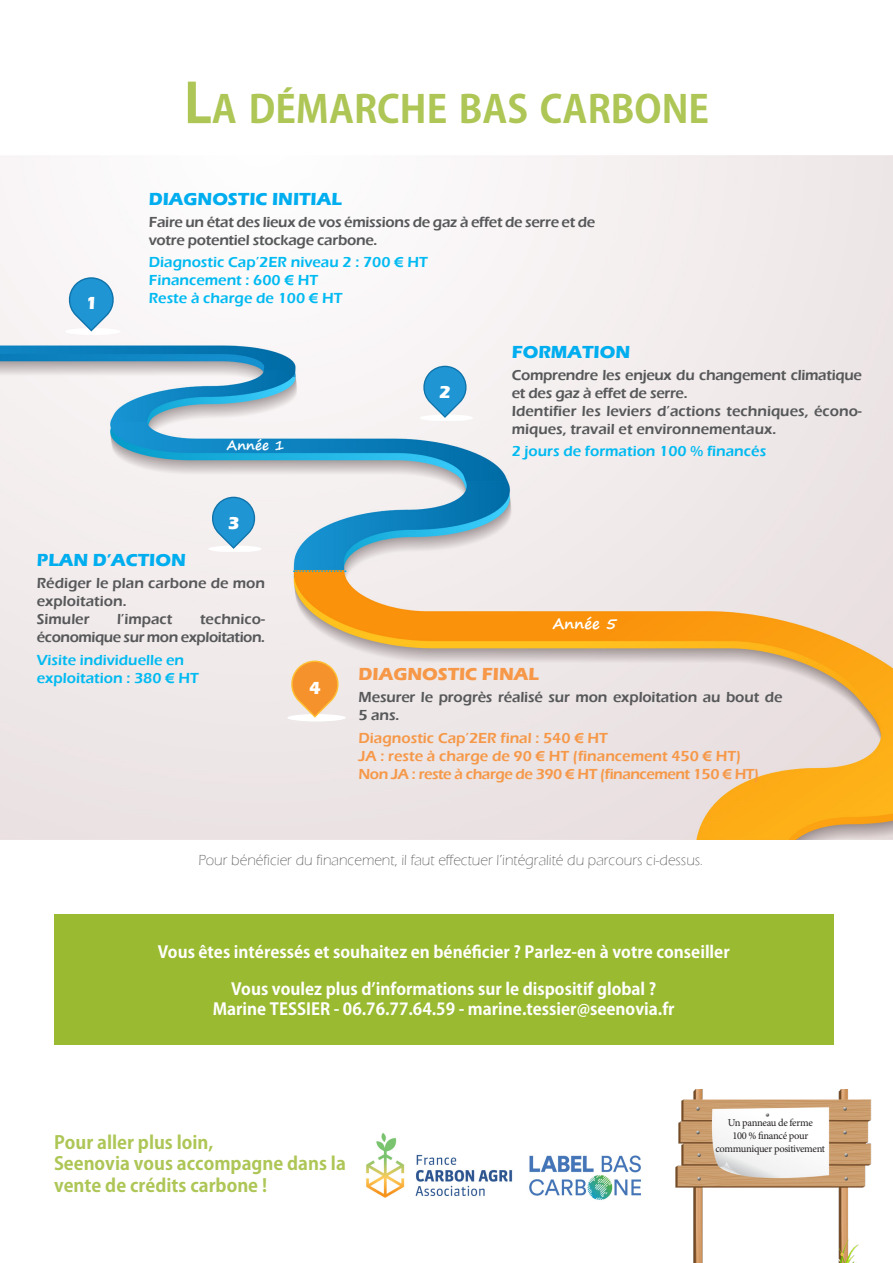
<style>
.page{position:relative;width:893px;height:1263px;background:#fff}
.page>*{position:absolute;margin:0;border:0;box-sizing:border-box;transform-origin:0 0}
.t1{font:700 37.8px "Koz Go Pr 6 N";color:#adc656}
.t2{font:700 18px/21.6px "Koz Go Pr 6 N";color:#adc656}
.t3{font:700 18px "Eras ITC";color:#00aeef}
.t4{font:700 18px "Eras ITC";color:#f69848}
.t5{font:700 18px "Eras ITC";color:#fff}
.t6{font:700 16.5px "Koz Go Pr 6 N";color:#fff}
.t7{font:600 15px/18px "Eras ITC";letter-spacing:-.01em;color:#57585a}
.t8{font:600 15px/18px "Eras ITC";color:#00baf1}
.t9{font:300 15px "Eras ITC";color:#57585a}
.t10{font:600 15px/18px "Eras ITC";color:#f69848}
.t11{font:600 15px "Eras ITC";letter-spacing:-.03em;color:#f69848}
.t12{font:600 15px/18px "Eras ITC";letter-spacing:-.03em;color:#57585a;text-align:right}
.t13{font:700 15px "Segoe Print";color:#fff}
.t14{font:700 13.5px "Segoe Print";color:#fff}
.t15{font:10.5px/12.6px "Minion Pro";letter-spacing:-.03em;color:#231f20;text-align:center}
.s1{font-size:54px}
</style>
<div class="page">
<img style="left:0;top:155px;width:893px;height:685px">
<svg style="left:287px;top:714px;width:59px;height:7px"></svg>
<svg style="left:289px;top:660px;width:52px;height:41px;background:#f4ab5b"></svg>
<svg style="left:65px;top:328px;width:56px;height:7px"></svg>
<svg style="left:67px;top:277px;width:49px;height:39px"></svg>
<div style="left:54px;top:914px;width:779px;height:131px;background:#9abb31"></div>
<img style="left:366px;top:1133px;width:147px;height:65px">
<img style="left:529px;top:1155px;width:112px;height:45px">
<img style="left:675px;top:1089px;width:197px;height:174px">
<svg style="left:420px;top:414px;width:53px;height:7px"></svg>
<svg style="left:421px;top:366px;width:48px;height:37px"></svg>
<svg style="left:208px;top:545px;width:53px;height:7px"></svg>
<svg style="left:210px;top:497px;width:47px;height:37px"></svg>
<svg style="left:294px;top:570px;width:52px;height:2px"></svg>
<p class="t5" style="left:85px;top:293px;width:13px">1</p>
<p class="t1" style="left:184px;top:88px;width:527px"><span class="s1">L</span>A DÉMARCHE BAS CARBONE</p>
<p class="t3" style="left:149px;top:188px;width:195px">DIAGNOSTIC INITIAL</p>
<p class="t7" style="left:149px;top:213px;width:448px">Faire un état des lieux de vos émissions de gaz à effet de serre et de votre potentiel stockage carbone.</p>
<p class="t8" style="left:149px;top:253px;width:280px">Diagnostic Cap’2ER niveau 2 : 700 € HT</p>
<p class="t8" style="left:149px;top:271px;width:171px">Financement : 600 € HT</p>
<p class="t8" style="left:149px;top:289px;width:195px">Reste à charge de 100 € HT</p>
<p class="t3" style="left:512px;top:341px;width:120px">FORMATION</p>
<p class="t7" style="left:512px;top:366px;width:352px">Comprendre les enjeux du changement climatique et des gaz à effet de serre.</p>
<p class="t7" style="left:512px;top:402px;width:352px">Identifier les leviers d’actions techniques, écono&shy;miques, travail et environnementaux.</p>
<p class="t8" style="left:512px;top:442px;width:256px">2 jours de formation 100 % financés</p>
<p class="t5" style="left:439px;top:382px;width:13px">2</p>
<p class="t14" style="left:227px;top:433px;width:59px">Année 1</p>
<p class="t5" style="left:228px;top:513px;width:13px">3</p>
<p class="t3" style="left:37px;top:550px;width:150px">PLAN D’ACTION</p>
<p class="t7" style="left:37px;top:574px;width:230px">Rédiger le plan carbone de mon exploitation.</p>
<p class="t7" style="left:37px;top:610px;width:54px">Simuler</p>
<p class="t7" style="left:117px;top:610px;width:57px">l’impact</p>
<p class="t12" style="left:37px;top:610px;width:230px">technico-<br>économique sur mon exploitation.</p>
<p class="t8" style="left:37px;top:651px;width:163px">Visite individuelle en exploitation : 380 € HT</p>
<p class="t5" style="left:309px;top:678px;width:13px">4</p>
<p class="t13" style="left:553px;top:610px;width:66px">Année 5</p>
<p class="t4" style="left:359px;top:664px;width:182px">DIAGNOSTIC FINAL</p>
<p class="t7" style="left:359px;top:688px;width:425px">Mesurer le progrès réalisé sur mon exploitation au bout de<br>5 ans.</p>
<p class="t10" style="left:359px;top:729px;width:384px">Diagnostic Cap’2ER final : 540 € HT<br>JA : reste à charge de 90 € HT (financement 450 € HT)</p>
<p class="t11" style="left:359px;top:765px;width:402px">Non JA : reste à charge de 390 € HT (financement 150 € HT)</p>
<p class="t9" style="left:198px;top:852px;width:506px">Pour bénéficier du financement, il faut effectuer l’intégralité du parcours ci-dessus.</p>
<p class="t6" style="left:158px;top:943px;width:573px">Vous êtes intéressés et souhaitez en bénéficier ? Parlez-en à votre conseiller</p>
<p class="t6" style="left:231px;top:979px;width:427px">Vous voulez plus d’informations sur le dispositif global ?</p>
<p class="t6" style="left:213px;top:999px;width:463px">Marine TESSIER - 06.76.77.64.59 - marine.tessier@seenovia.fr</p>
<p class="t2" style="left:54px;top:1132px;width:293px">Pour aller plus loin,<br>Seenovia vous accompagne dans la vente de crédits carbone !</p>
<p class="t15" style="left:715px;top:1117px;width:111px">Un panneau de ferme<br>100 % financé pour communiquer positivement</p>
</div>
